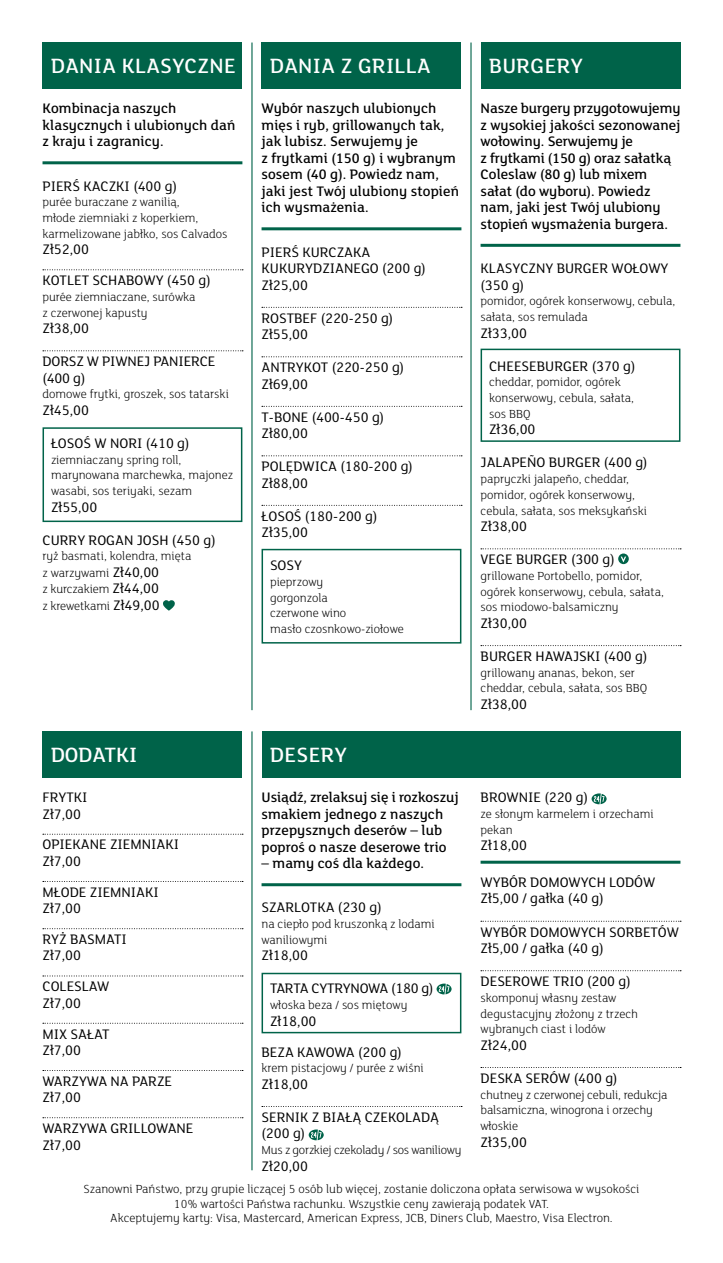
<style>
.page{position:relative;width:723px;height:1263px;background:#fff}
.page>*{position:absolute;margin:0;border:0;box-sizing:border-box;transform-origin:0 0}
.t1{font:500 22.5px "FS Lola";letter-spacing:.02em;color:#fff}
.t2{font:500 22.5px "FS Lola";color:#fff}
.t3{font:15px/16.5px "FS Lola";color:#000}
.t4{font:500 15px/16.5px "FS Lola";letter-spacing:.005em;color:#000}
.t5{font:300 12.75px/15.8px "FS Lola";color:#000}
.t6{font:300 12.75px "FS Lola";letter-spacing:-.02em;color:#000}
.s1{font-weight:400;font-size:15px}
</style>
<div class="page">
<div style="left:43px;top:43px;width:199px;height:46px;background:#006349"></div>
<div style="left:261px;top:43px;width:200px;height:46px;background:#006349"></div>
<div style="left:480px;top:43px;width:200px;height:46px;background:#006349"></div>
<div style="left:43px;top:731px;width:199px;height:47px;background:#006349"></div>
<svg style="left:43px;top:834px;width:200px;height:1px"></svg>
<svg style="left:43px;top:881px;width:200px;height:1px"></svg>
<svg style="left:43px;top:928px;width:200px;height:1px"></svg>
<svg style="left:43px;top:975px;width:200px;height:1px"></svg>
<svg style="left:43px;top:1023px;width:200px;height:1px"></svg>
<svg style="left:43px;top:1070px;width:200px;height:1px"></svg>
<svg style="left:43px;top:1117px;width:200px;height:1px"></svg>
<hr style="left:251px;top:43px;width:1px;height:667px;background:#006349">
<hr style="left:251px;top:731px;width:1px;height:439px;background:#006349">
<hr style="left:470px;top:43px;width:1px;height:667px;background:#006349">
<svg style="left:481px;top:921px;width:200px;height:1px"></svg>
<svg style="left:481px;top:970px;width:200px;height:1px"></svg>
<svg style="left:481px;top:1067px;width:200px;height:1px"></svg>
<svg style="left:591px;top:793px;width:15px;height:11px"></svg>
<div style="left:261px;top:731px;width:419px;height:47px;background:#006349"></div>
<svg style="left:262px;top:1106px;width:200px;height:1px"></svg>
<svg style="left:436px;top:983px;width:15px;height:11px"></svg>
<svg style="left:309px;top:1129px;width:15px;height:11px"></svg>
<hr style="left:261px;top:883px;width:200px;height:3px;background:#006349">
<hr style="left:480px;top:861px;width:200px;height:3px;background:#006349">
<div style="left:261px;top:973px;width:200px;height:60px;border:2px solid #006349"></div>
<svg style="left:481px;top:645px;width:200px;height:1px"></svg>
<svg style="left:481px;top:548px;width:200px;height:16px"></svg>
<hr style="left:480px;top:244px;width:200px;height:3px;background:#006349">
<div style="left:480px;top:349px;width:200px;height:93px;border:2px solid #006349"></div>
<hr style="left:261px;top:227px;width:200px;height:3px;background:#006349">
<svg style="left:262px;top:307px;width:200px;height:1px"></svg>
<svg style="left:262px;top:356px;width:200px;height:1px"></svg>
<svg style="left:262px;top:406px;width:200px;height:1px"></svg>
<svg style="left:262px;top:455px;width:200px;height:1px"></svg>
<svg style="left:262px;top:505px;width:200px;height:1px"></svg>
<hr style="left:43px;top:161px;width:199px;height:3px;background:#006349">
<svg style="left:43px;top:269px;width:200px;height:1px"></svg>
<svg style="left:43px;top:350px;width:200px;height:1px"></svg>
<svg style="left:163px;top:600px;width:12px;height:11px"></svg>
<div style="left:43px;top:427px;width:199px;height:95px;border:2px solid #006349"></div>
<div style="left:261px;top:549px;width:200px;height:95px;border:2px solid #006349"></div>
<h1 class="t1" style="left:51px;top:51px;width:186px">DANIA KLASYCZNE</h1>
<h1 class="t1" style="left:270px;top:51px;width:162px">DANIA Z GRILLA</h1>
<h1 class="t1" style="left:489px;top:51px;width:95px">BURGERY</h1>
<p class="t4" style="left:43px;top:100px;width:194px">Kombinacja naszych klasycznych i ulubionych dań z kraju i zagranicy.</p>
<p class="t4" style="left:261px;top:100px;width:199px">Wybór naszych ulubionych mięs i ryb, grillowanych tak, jak lubisz. Serwujemy je<br>z frytkami (150 g) i wybranym sosem (40 g). Powiedz nam, jaki jest Twój ulubiony stopień ich wysmażenia.</p>
<p class="t4" style="left:480px;top:100px;width:201px">Nasze burgery przygotowujemy z wysokiej jakości sezonowanej wołowiny. Serwujemy je<br>z frytkami (150 g) oraz sałatką<br>Coleslaw (80 g) lub mixem sałat (do wyboru). Powiedz nam, jaki jest Twój ulubiony stopień wysmażenia burgera.</p>
<p class="t3" style="left:43px;top:177px;width:136px">PIERŚ KACZKI (400 g)</p>
<p class="t5" style="left:43px;top:194px;width:186px">purée buraczane z wanilią,<br>młode ziemniaki z koperkiem, karmelizowane jabłko, sos Calvados</p>
<p class="t3" style="left:43px;top:233px;width:170px;line-height:30.8px">Zł52,00<br>KOTLET SCHABOWY (450 g)</p>
<p class="t5" style="left:43px;top:288px;width:154px">purée ziemniaczane, surówka z czerwonej kapusty</p>
<p class="t3" style="left:43px;top:319px;width:48px">Zł38,00</p>
<p class="t3" style="left:43px;top:352px;width:174px">DORSZ W PIWNEJ PANIERCE (400 g)</p>
<p class="t5" style="left:43px;top:386px;width:188px">domowe frytki, groszek, sos tatarski</p>
<p class="t3" style="left:43px;top:401px;width:48px">Zł45,00</p>
<p class="t3" style="left:51px;top:434px;width:140px">ŁOSOŚ W NORI (410 g)</p>
<p class="t5" style="left:51px;top:451px;width:183px">ziemniaczany spring roll, marynowana marchewka, majonez wasabi, sos teriyaki, sezam</p>
<p class="t3" style="left:51px;top:498px;width:48px">Zł55,00</p>
<p class="t3" style="left:43px;top:531px;width:175px">CURRY ROGAN JOSH (450 g)</p>
<p class="t5" style="left:43px;top:547px;width:150px;line-height:16.5px">ryż basmati, kolendra, mięta z warzywami <span class="s1">Zł40,00<br></span>z kurczakiem <span class="s1">Zł44,00<br></span>z krewetkami <span class="s1">Zł49,00</span></p>
<p class="t3" style="left:261px;top:243px;width:166px">PIERŚ KURCZAKA<br>KUKURYDZIANEGO (200 g)<br>Zł25,00</p>
<p class="t3" style="left:261px;top:309px;width:133px">ROSTBEF (220-250 g)<br>Zł55,00</p>
<p class="t3" style="left:261px;top:358px;width:144px">ANTRYKOT (220-250 g)<br>Zł69,00</p>
<p class="t3" style="left:261px;top:408px;width:124px">T-BONE (400-450 g)<br>Zł80,00</p>
<p class="t3" style="left:261px;top:457px;width:153px">POLĘDWICA (180-200 g)<br>Zł88,00</p>
<p class="t3" style="left:261px;top:507px;width:117px">ŁOSOŚ (180-200 g)<br>Zł35,00</p>
<p class="t3" style="left:270px;top:556px;width:34px">SOSY</p>
<p class="t5" style="left:270px;top:573px;width:135px">pieprzowy<br>gorgonzola<br>czerwone wino<br>masło czosnkowo-ziołowe</p>
<p class="t3" style="left:480px;top:259px;width:189px">KLASYCZNY BURGER WOŁOWY (350 g)</p>
<p class="t5" style="left:480px;top:293px;width:196px">pomidor, ogórek konserwowy, cebula, sałata, sos remulada</p>
<p class="t3" style="left:480px;top:324px;width:48px">Zł33,00</p>
<p class="t3" style="left:489px;top:357px;width:148px">CHEESEBURGER (370 g)</p>
<p class="t5" style="left:489px;top:374px;width:147px">cheddar, pomidor, ogórek konserwowy, cebula, sałata, sos BBQ</p>
<p class="t3" style="left:489px;top:421px;width:48px">Zł36,00</p>
<p class="t3" style="left:480px;top:454px;width:169px">JALAPEÑO BURGER (400 g)</p>
<p class="t5" style="left:480px;top:471px;width:168px">papryczki jalapeño, cheddar, pomidor, ogórek konserwowy, cebula, sałata, sos meksykański</p>
<p class="t3" style="left:480px;top:517px;width:48px">Zł38,00</p>
<p class="t3" style="left:480px;top:550px;width:136px">VEGE BURGER (300 g)</p>
<p class="t5" style="left:480px;top:567px;width:185px">grillowane Portobello, pomidor, ogórek konserwowy, cebula, sałata, sos miodowo-balsamiczny</p>
<p class="t3" style="left:480px;top:614px;width:48px">Zł30,00</p>
<p class="t3" style="left:480px;top:647px;width:168px">BURGER HAWAJSKI (400 g)</p>
<p class="t5" style="left:480px;top:664px;width:168px">grillowany ananas, bekon, ser cheddar, cebula, sałata, sos BBQ</p>
<p class="t3" style="left:480px;top:695px;width:48px">Zł38,00</p>
<h1 class="t2" style="left:51px;top:740px;width:88px">DODATKI</h1>
<p class="t3" style="left:43px;top:788px;width:46px">FRYTKI<br>Zł7,00</p>
<p class="t3" style="left:43px;top:836px;width:138px">OPIEKANE ZIEMNIAKI<br>Zł7,00</p>
<p class="t3" style="left:43px;top:883px;width:118px">MŁODE ZIEMNIAKI<br>Zł7,00</p>
<p class="t3" style="left:43px;top:930px;width:86px">RYŻ BASMATI<br>Zł7,00</p>
<p class="t3" style="left:43px;top:977px;width:68px">COLESLAW<br>Zł7,00</p>
<p class="t3" style="left:43px;top:1025px;width:69px">MIX SAŁAT<br>Zł7,00</p>
<p class="t3" style="left:43px;top:1072px;width:131px">WARZYWA NA PARZE<br>Zł7,00</p>
<p class="t3" style="left:43px;top:1119px;width:153px">WARZYWA GRILLOWANE<br>Zł7,00</p>
<h1 class="t1" style="left:270px;top:740px;width:78px">DESERY</h1>
<p class="t4" style="left:261px;top:788px;width:199px">Usiądź, zrelaksuj się i rozkoszuj smakiem jednego z naszych przepysznych deserów – lub poproś o nasze deserowe trio</p>
<p class="t4" style="left:261px;top:854px;width:164px">– mamy coś dla każdego.</p>
<p class="t3" style="left:261px;top:899px;width:122px">SZARLOTKA (230 g)</p>
<p class="t5" style="left:261px;top:916px;width:175px">na ciepło pod kruszonką z lodami waniliowymi</p>
<p class="t3" style="left:261px;top:947px;width:48px">Zł18,00</p>
<p class="t3" style="left:270px;top:980px;width:165px">TARTA CYTRYNOWA (180 g)</p>
<p class="t5" style="left:270px;top:997px;width:139px">włoska beza / sos miętowy</p>
<p class="t3" style="left:261px;top:1005px;width:142px;line-height:30.8px;text-indent:9px">Zł18,00<br>BEZA KAWOWA (200 g)</p>
<p class="t5" style="left:261px;top:1060px;width:164px">krem pistacjowy / purée z wiśni</p>
<p class="t3" style="left:261px;top:1075px;width:48px">Zł18,00</p>
<p class="t3" style="left:261px;top:1108px;width:179px">SERNIK Z BIAŁĄ CZEKOLADĄ (200 g)</p>
<p class="t6" style="left:261px;top:1141px;width:201px">Mus z gorzkiej czekolady / sos waniliowy</p>
<p class="t3" style="left:261px;top:1157px;width:48px">Zł20,00</p>
<p class="t3" style="left:480px;top:788px;width:109px">BROWNIE (220 g)</p>
<p class="t5" style="left:480px;top:805px;width:175px">ze słonym karmelem i orzechami pekan</p>
<p class="t3" style="left:480px;top:836px;width:48px">Zł18,00</p>
<p class="t3" style="left:480px;top:873px;width:176px">WYBÓR DOMOWYCH LODÓW<br>Zł5,00 / gałka (40 g)</p>
<p class="t3" style="left:480px;top:923px;width:200px">WYBÓR DOMOWYCH SORBETÓW<br>Zł5,00 / gałka (40 g)</p>
<p class="t3" style="left:480px;top:972px;width:152px">DESEROWE TRIO (200 g)</p>
<p class="t5" style="left:480px;top:989px;width:159px">skomponuj własny zestaw degustacyjny złożony z trzech wybranych ciast i lodów</p>
<p class="t3" style="left:480px;top:1036px;width:48px">Zł24,00</p>
<p class="t3" style="left:480px;top:1069px;width:139px">DESKA SERÓW (400 g)</p>
<p class="t5" style="left:480px;top:1086px;width:188px">chutney z czerwonej cebuli, redukcja balsamiczna, winogrona i orzechy włoskie</p>
<p class="t3" style="left:480px;top:1133px;width:48px">Zł35,00</p>
<p class="t5" style="left:84px;top:1181px;width:557px;line-height:14.2px;text-align:center">Szanowni Państwo, przy grupie liczącej 5 osób lub więcej, zostanie doliczona opłata serwisowa w wysokości<br>10% wartości Państwa rachunku. Wszystkie ceny zawierają podatek VAT.<br>Akceptujemy karty: Visa, Mastercard, American Express, JCB, Diners Club, Maestro, Visa Electron.</p>
</div>
